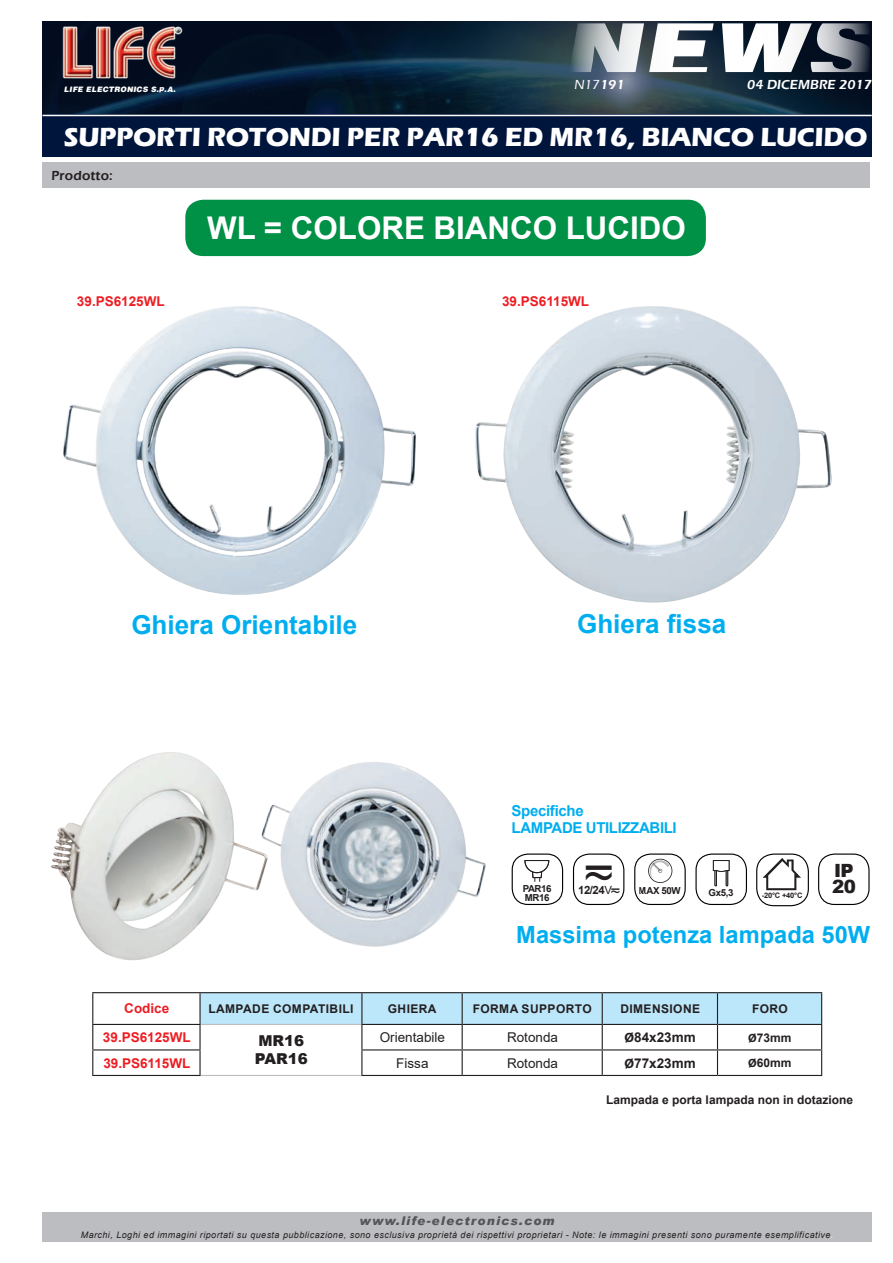
<style>
.page{position:relative;width:893px;height:1263px;background:#fff}
.page>*{position:absolute;margin:0;border:0;box-sizing:border-box;transform-origin:0 0}
.t1{font:35.85px "Rosario";color:#231f20}
.t2{font:700 31.35px "Arial";color:#fff}
.t3{font:700 27px "Eras ITC";letter-spacing:-.01em;color:#fff}
.t4{font:700 26.1px "Arial";color:#00aeef}
.t5{font:700 23.7px "Arial";color:#00aeef}
.t6{font:900 18.3px "Arial";color:#231f20}
.t7{font:700 15px/16.5px "Arial";letter-spacing:-.025em;color:#00aeef}
.t8{font:900 15px/18px "Arial";color:#231f20}
.t9{font:700 13.5px "Arial";color:#ee1d23}
.t10{font:13.5px "Arial";color:#231f20}
.t11{font:700 13.5px "Arial";color:#231f20}
.t12{font:600 13.5px "Eras ITC";color:#fff}
.t13{font:600 13.5px "Eras ITC";letter-spacing:.01em;color:#231f20}
.t14{font:500 13.5px "Eras ITC";color:#fff}
.t15{font:700 12px "Arial";letter-spacing:.035em;color:#231f20}
.t16{font:700 12px "Arial";color:#231f20}
.t17{font:italic 900 12px "Arial";letter-spacing:.1em;color:#545557}
.t18{font:700 11.4px "Arial";color:#231f20}
.t19{font:700 9.75px "Arial";letter-spacing:-.04em;color:#231f20}
.t20{font:italic 9px "Arial";letter-spacing:.05em;color:#231f20}
.t21{font:7.5px "Airbus Special";letter-spacing:.03em;color:#fff}
.t22{font:700 7.5px "Arial";color:#231f20}
.s1{font-weight:600}
.s2{font-family:"Rosario";font-weight:400}
.s3{font-family:"Myriad Pro"}
.s4{color:#fff}
</style>
<div class="page">
<div style="left:43px;top:1212px;width:829px;height:30px;background:#bcbdc0"></div>
<img style="left:43px;top:21px;width:829px;height:93px">
<img style="left:60px;top:24px;width:122px;height:57px">
<svg style="left:569px;top:23px;width:301px;height:49px"></svg>
<div style="left:43px;top:115px;width:829px;height:42px;background:#00153b"></div>
<hr style="left:43px;top:115px;width:829px;height:1px;background:#fff">
<div style="left:43px;top:162px;width:827px;height:26px;background:#bcbdc0"></div>
<hr style="left:602px;top:992px;width:115px;height:1px;background:#231f20">
<hr style="left:717px;top:992px;width:105px;height:1px;background:#231f20">
<hr style="left:201px;top:1075px;width:160px;height:1px;background:#bcbdc0">
<hr style="left:200px;top:992px;width:162px;height:1px;background:#231f20">
<hr style="left:362px;top:992px;width:100px;height:1px;background:#231f20">
<hr style="left:462px;top:992px;width:140px;height:1px;background:#231f20">
<hr style="left:92px;top:992px;width:108px;height:1px;background:#231f20">
<hr style="left:92px;top:993px;width:1px;height:31px;background:#231f20">
<hr style="left:199px;top:993px;width:2px;height:31px;background:#231f20">
<hr style="left:199px;top:1025px;width:2px;height:24px;background:#231f20">
<hr style="left:199px;top:1050px;width:2px;height:25px;background:#231f20">
<hr style="left:92px;top:1024px;width:109px;height:1px;background:#231f20">
<hr style="left:92px;top:1049px;width:109px;height:1px;background:#231f20">
<svg style="left:92px;top:1025px;width:1px;height:50px"></svg>
<hr style="left:92px;top:1075px;width:109px;height:1px;background:#231f20">
<hr style="left:361px;top:1075px;width:101px;height:1px;background:#231f20">
<hr style="left:462px;top:1075px;width:140px;height:1px;background:#231f20">
<hr style="left:602px;top:1075px;width:115px;height:1px;background:#231f20">
<hr style="left:717px;top:1075px;width:105px;height:1px;background:#231f20">
<svg style="left:200px;top:993px;width:622px;height:82px"></svg>
<img style="left:63px;top:306px;width:353px;height:289px">
<div style="left:573px;top:853px;width:51px;height:52px;border:1px solid #000;border-radius:16px"></div>
<div style="left:818px;top:853px;width:52px;height:52px;border:1px solid #000;border-radius:16px"></div>
<div style="left:634px;top:853px;width:52px;height:52px;border:1px solid #000;border-radius:16px"></div>
<svg style="left:648px;top:859px;width:24px;height:24px"></svg>
<div style="left:512px;top:853px;width:51px;height:52px;border:1px solid #000;border-radius:16px"></div>
<svg style="left:524px;top:860px;width:26px;height:22px"></svg>
<div style="left:695px;top:853px;width:52px;height:52px;border:1px solid #000;border-radius:16px"></div>
<svg style="left:713px;top:860px;width:17px;height:26px"></svg>
<div style="left:756px;top:853px;width:53px;height:53px;border:1px solid #000;border-radius:17px"></div>
<svg style="left:764px;top:858px;width:37px;height:32px"></svg>
<img style="left:475px;top:306px;width:357px;height:297px">
<img style="left:269px;top:762px;width:217px;height:185px">
<img style="left:51px;top:752px;width:218px;height:209px">
<div style="left:185px;top:200px;width:521px;height:56px;background:#009147;border-radius:18px"></div>
<h3 class="t14" style="left:574px;top:77px;width:53px">N17<span class="s1">191</span></h3>
<h3 class="t12" style="left:747px;top:77px;width:128px">04 DICEMBRE 2017</h3>
<h3 class="t3" style="left:64px;top:121px;width:805px">SUPPORTI ROTONDI PER PAR16 ED MR16, BIANCO LUCIDO</h3>
<h3 class="t13" style="left:51px;top:168px;width:63px">Prodotto:</h3>
<p class="t21" style="left:64px;top:85px;width:113px">LIFE ELECTRONICS S.p.A.</p>
<h2 class="t2" style="left:207px;top:206px;width:480px">WL = COLORE BIANCO LUCIDO</h2>
<h3 class="t9" style="left:77px;top:291px;width:89px">39.PS6125WL</h3>
<h3 class="t9" style="left:502px;top:291px;width:89px">39.PS6115WL</h3>
<h3 class="t4" style="left:131px;top:606px;width:228px">Ghiera Orientabile</h3>
<h3 class="t4" style="left:577px;top:605px;width:151px">Ghiera fissa</h3>
<h3 class="t7" style="left:512px;top:803px;width:167px">Specifiche<br>LAMPADE UTILIZZABILI</h3>
<h1 class="t1" style="left:586px;top:850px;width:28px">à</h1>
<h3 class="t6" style="left:834px;top:857px;width:21px">IP</h3>
<p class="t19" style="left:523px;top:881px;width:30px">PAR16</p>
<p class="t19" style="left:639px;top:883px;width:43px">MAX 50W</p>
<h3 class="t6" style="left:832px;top:873px;width:25px">20</h3>
<p class="t19" style="left:525px;top:890px;width:26px">MR16</p>
<p class="t19" style="left:709px;top:886px;width:26px">Gx5,3</p>
<p class="t22" style="left:762px;top:890px;width:42px">-20°C +40°C</p>
<p class="t18" style="left:578px;top:882px;width:43px">12/24<span class="s2">b</span></p>
<h3 class="t5" style="left:516px;top:918px;width:355px">Massima potenza lampada 50W</h3>
<h3 class="t9" style="left:124px;top:999px;width:47px">Codice</h3>
<h3 class="t15" style="left:208px;top:1000px;width:147px">LAMPADE COMPATIBILI</h3>
<h3 class="t15" style="left:388px;top:1000px;width:50px">GHIERA</h3>
<h3 class="t15" style="left:473px;top:1000px;width:121px">FORMA SUPPORTO</h3>
<h3 class="t15" style="left:620px;top:1000px;width:81px">DIMENSIONE</h3>
<h3 class="t15" style="left:752px;top:1000px;width:37px">FORO</h3>
<h3 class="t9" style="left:103px;top:1028px;width:89px">39.PS6125WL</h3>
<h3 class="t8" style="left:255px;top:1031px;width:54px">MR16<br>PAR16</h3>
<h3 class="t10" style="left:380px;top:1028px;width:67px">Orientabile</h3>
<h3 class="t10" style="left:507px;top:1028px;width:53px">Rotonda</h3>
<h3 class="t11" style="left:625px;top:1028px;width:73px"><span class="s3">Ø</span>84x23mm</h3>
<h3 class="t15" style="left:748px;top:1029px;width:45px"><span class="s3">Ø</span>73mm</h3>
<h3 class="t9" style="left:103px;top:1053px;width:89px">39.PS6115WL</h3>
<h3 class="t10" style="left:396px;top:1053px;width:34px">Fissa</h3>
<h3 class="t10" style="left:507px;top:1053px;width:53px">Rotonda</h3>
<h3 class="t11" style="left:625px;top:1053px;width:73px"><span class="s3">Ø</span>77x23mm</h3>
<h3 class="t15" style="left:748px;top:1054px;width:45px"><span class="s3">Ø</span>60mm</h3>
<h3 class="t16" style="left:606px;top:1091px;width:248px">Lampada e porta lampada non in dotazione</h3>
<h3 class="t17" style="left:360px;top:1213px;width:197px">www.life-electronics.com</h3>
<p class="t20" style="left:81px;top:1229px;width:754px">Marchi, Loghi ed immagini riportati su questa pubblicazione, sono esclusiva proprietà dei rispettivi proprietari - Note: le immagini presenti sono puramente esemplificative<span class="s4">.</span></p>
</div>
